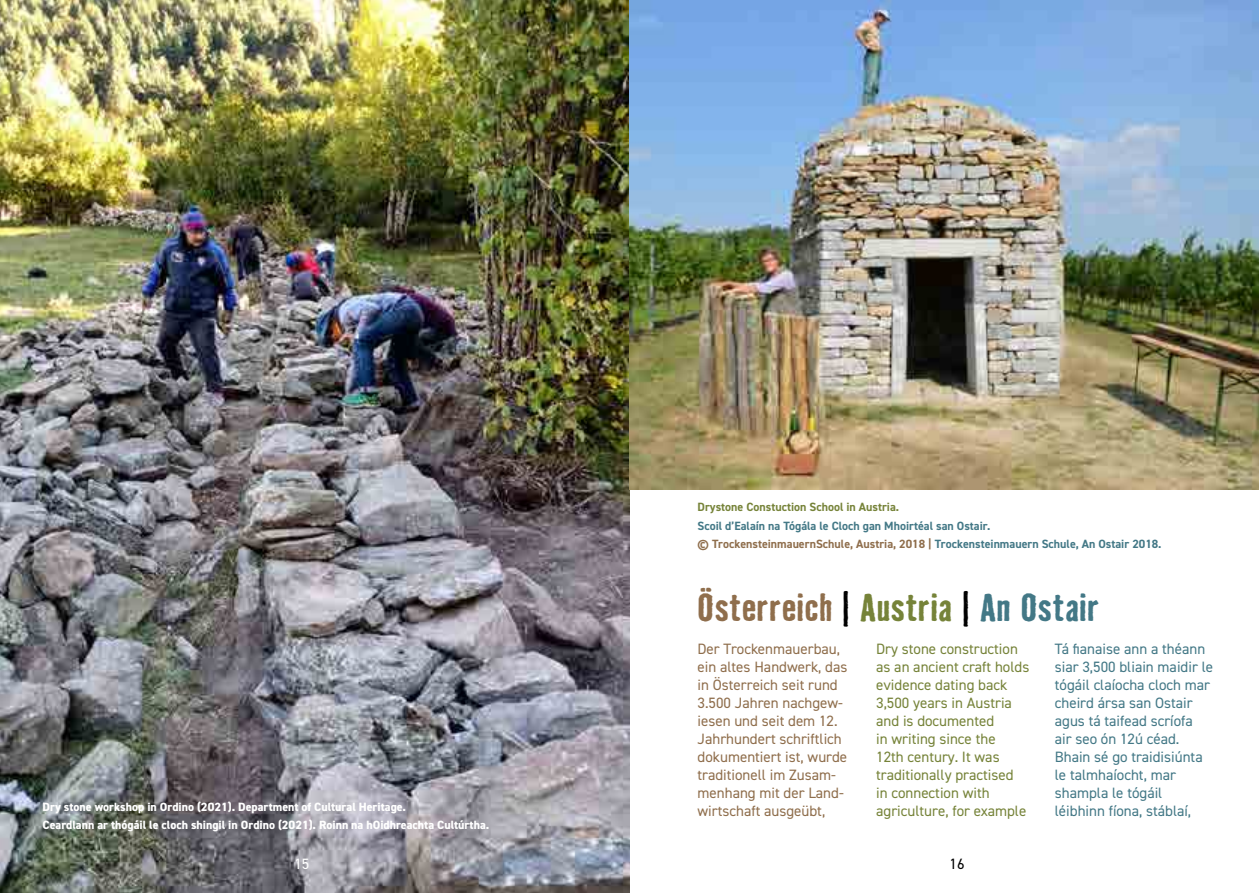
<style>
.page{position:relative;width:1259px;height:893px;background:#fff}
.page>*{position:absolute;margin:0;border:0;box-sizing:border-box;transform-origin:0 0}
.t1{font:700 36px "Badhouse";color:#8f6e4c}
.t2{font:15px/18px "DIN2014";color:#8f6e4c}
.t3{font:15px/18px "DIN2014";color:#437886}
.t4{font:15px/18px "DIN2014";color:#768339}
.t5{font:15px "DIN2014";color:#fff}
.t6{font:15px "DIN2014";color:#000}
.t7{font:800 12px/18.6px "DIN2014";color:#fff}
.t8{font:700 12px/18.6px "DIN2014";color:#437886}
.t9{font:700 12px "DIN2014";color:#768339}
.s1{color:#8f6e4c}
.s2{color:#000}
.s3{color:#768339}
.s4{color:#437886}
</style>
<div class="page">
<img style="left:0;top:0;width:629px;height:893px">
<img style="left:629px;top:0;width:630px;height:489px">
<p class="t7" style="left:43px;top:797px;width:448px">Dry stone workshop in Ordino (2021). Department of Cultural Heritage.<br>Ceardlann ar thógáil le cloch shingil in Ordino (2021). Roinn na hOidhreachta Cultúrtha.</p>
<p class="t9" style="left:697px;top:499px;width:203px">Drystone Constuction School in Austria.</p>
<p class="t8" style="left:697px;top:516px;width:465px">Scoil d’Ealaín na Tógála le Cloch gan Mhoirtéal san Ostair.<br><span class="s1">© TrockensteinmauernSchule, Austria, 2018 |</span> Trockensteinmauern Schule, An Ostair 2018.</p>
<h1 class="t1" style="left:697px;top:582px;width:404px">Österreich <span class="s2">|</span> <span class="s3">Austria</span> <span class="s2">|</span> <span class="s4">An Ostair</span></h1>
<p class="t2" style="left:697px;top:639px;width:151px">Der Trockenmauerbau, ein altes Handwerk, das in Österreich seit rund<br>3.500 Jahren nachgew&shy;iesen und seit dem 12.<br>Jahrhundert schriftlich dokumentiert ist, wurde traditionell im Zusam&shy;menhang mit der Land&shy;wirtschaft ausgeübt,</p>
<p class="t4" style="left:876px;top:639px;width:155px">Dry stone construction as an ancient craft holds evidence dating back<br>3,500 years in Austria and is documented<br>in writing since the<br>12th century. It was traditionally practised<br>in connection with agriculture, for example</p>
<p class="t3" style="left:1055px;top:639px;width:160px">Tá fianaise ann a théann siar 3,500 bliain maidir le tógáil claíocha cloch mar cheird ársa san Ostair agus tá taifead scríofa air seo ón 12ú céad.<br>Bhain sé go traidisiúnta le talmhaíocht, mar shampla le tógáil léibhinn fíona, stáblaí,</p>
<p class="t5" style="left:294px;top:855px;width:16px">15</p>
<p class="t6" style="left:949px;top:855px;width:16px">16</p>
</div>
